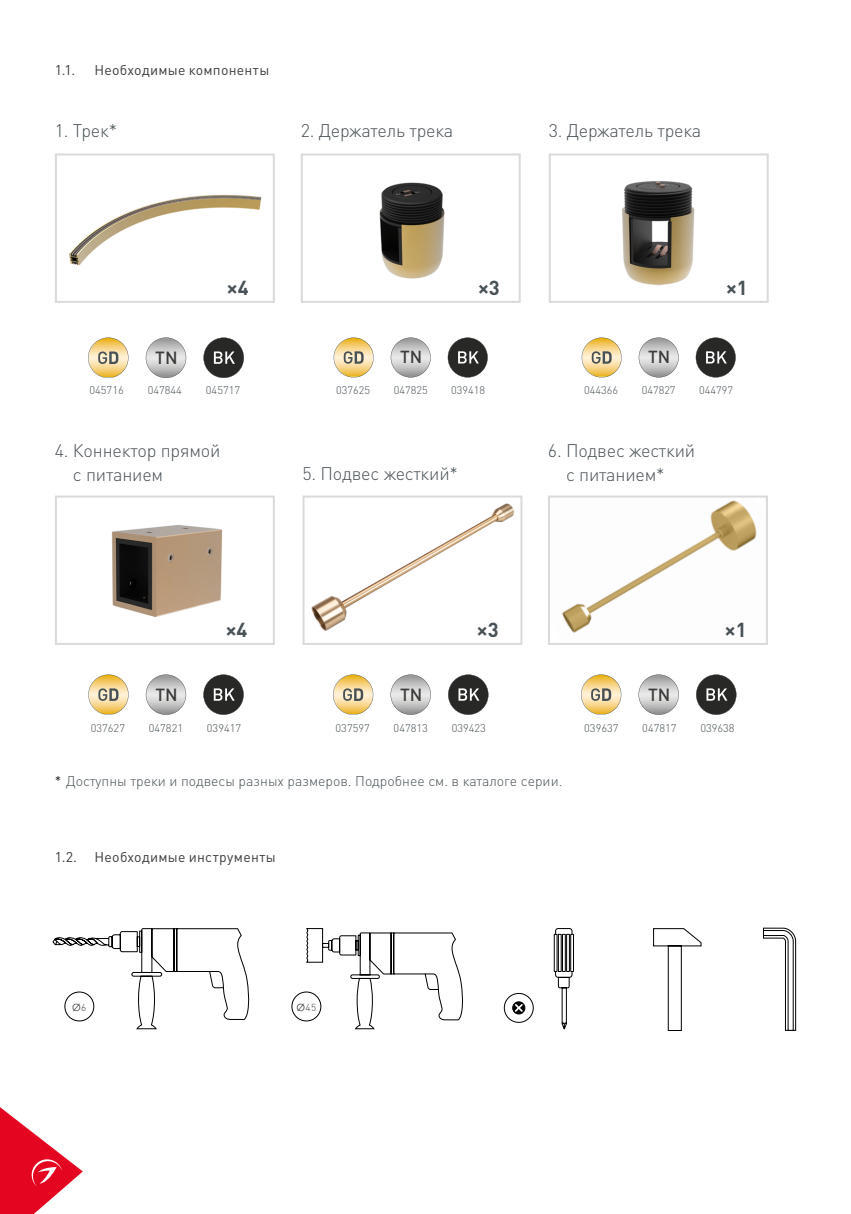
<style>
.page{position:relative;width:851px;height:1214px;background:#fff}
.page>*{position:absolute;margin:0;border:0;box-sizing:border-box;transform-origin:0 0}
.t1{font:700 20px "DIN Pro";color:#485156}
.t2{font:300 18px/24px "DIN Pro";letter-spacing:-.01em;color:#485156}
.t3{font:500 17.4px "DIN Pro";color:#3c3c3b}
.t4{font:500 17.2px "DIN Pro";color:#3c3c3b}
.t5{font:300 14px "DIN Pro";color:#485156}
.t6{font:14px "DIN Pro";letter-spacing:.02em;color:#3c3c3b}
.t7{font:300 11px "DIN Pro";color:#485156}
.t8{font:300 10px "DIN Pro";color:#3c3c3b}
.t9{font:10px "Century Gothic";color:#3c3c3b}
.s1{color:#000}
.s2{font-family:"DIN Pro";font-weight:300}
.s3{font-family:"Century Gothic";font-weight:400}
</style>
<div class="page">
<svg style="left:0;top:1107px;width:83px;height:106px"></svg>
<svg style="left:52px;top:928px;width:198px;height:101px"></svg>
<svg style="left:653px;top:928px;width:48px;height:102px"></svg>
<svg style="left:306px;top:928px;width:157px;height:101px"></svg>
<svg style="left:763px;top:927px;width:33px;height:103px"></svg>
<div style="left:555px;top:928px;width:17px;height:49px;border:1px solid #000;border-radius:3px"></div>
<div style="left:570px;top:933px;width:3px;height:38px;border:1px solid #000"></div>
<div style="left:566px;top:933px;width:3px;height:38px;border:1px solid #000"></div>
<div style="left:562px;top:933px;width:3px;height:38px;border:1px solid #000"></div>
<div style="left:558px;top:933px;width:3px;height:38px;border:1px solid #000"></div>
<div style="left:554px;top:933px;width:3px;height:38px;border:1px solid #000"></div>
<svg style="left:557px;top:976px;width:12px;height:54px"></svg>
<div style="left:65px;top:991px;width:29px;height:30px;border:1px solid #000;border-radius:50%"></div>
<div style="left:291px;top:991px;width:30px;height:30px;border:1px solid #000;border-radius:50%"></div>
<div style="left:504px;top:993px;width:29px;height:29px;border:1px solid #000;border-radius:50%"></div>
<svg style="left:512px;top:1001px;width:13px;height:12px"></svg>
<div style="left:512px;top:1001px;width:13px;height:13px;border:1px solid #000;border-radius:50%"></div>
<svg style="left:514px;top:1003px;width:8px;height:8px"></svg>
<img style="left:68px;top:194px;width:194px;height:72px">
<div style="left:55px;top:153px;width:220px;height:150px;border:2px solid #dadada"></div>
<img style="left:311px;top:503px;width:203px;height:128px">
<div style="left:302px;top:495px;width:220px;height:150px;border:2px solid #dadada"></div>
<img style="left:379px;top:182px;width:66px;height:97px">
<div style="left:301px;top:153px;width:219px;height:150px;border:2px solid #dadada"></div>
<img style="left:562px;top:500px;width:195px;height:133px">
<div style="left:548px;top:495px;width:219px;height:150px;border:2px solid #dadada"></div>
<img style="left:622px;top:181px;width:73px;height:105px">
<div style="left:548px;top:153px;width:220px;height:150px;border:2px solid #dadada"></div>
<img style="left:111px;top:525px;width:112px;height:92px">
<div style="left:55px;top:495px;width:220px;height:150px;border:2px solid #dadada"></div>
<svg style="left:203px;top:337px;width:41px;height:41px"></svg>
<svg style="left:203px;top:674px;width:41px;height:40px"></svg>
<svg style="left:447px;top:337px;width:40px;height:40px"></svg>
<svg style="left:448px;top:674px;width:40px;height:40px"></svg>
<svg style="left:695px;top:337px;width:40px;height:40px"></svg>
<svg style="left:696px;top:674px;width:40px;height:40px"></svg>
<svg style="left:146px;top:337px;width:40px;height:41px"></svg>
<svg style="left:146px;top:674px;width:40px;height:40px"></svg>
<svg style="left:390px;top:337px;width:40px;height:40px"></svg>
<svg style="left:390px;top:674px;width:41px;height:40px"></svg>
<svg style="left:638px;top:337px;width:40px;height:40px"></svg>
<svg style="left:638px;top:674px;width:40px;height:40px"></svg>
<svg style="left:88px;top:337px;width:40px;height:41px"></svg>
<svg style="left:333px;top:337px;width:40px;height:40px"></svg>
<svg style="left:581px;top:337px;width:40px;height:40px"></svg>
<svg style="left:88px;top:674px;width:41px;height:40px"></svg>
<svg style="left:333px;top:674px;width:40px;height:40px"></svg>
<svg style="left:581px;top:674px;width:40px;height:40px"></svg>
<p class="t6" style="left:55px;top:61px;width:22px">1.1.</p>
<p class="t6" style="left:95px;top:61px;width:176px">Необходимые компоненты</p>
<h2 class="t2" style="left:55px;top:118px;width:64px">1. Трек*</h2>
<h2 class="t2" style="left:301px;top:118px;width:154px">2. Держатель трека</h2>
<h2 class="t2" style="left:548px;top:118px;width:154px">3. Держатель трека</h2>
<h3 class="t3" style="left:155px;top:345px;width:24px">TN</h3>
<h1 class="t1" style="left:227px;top:274px;width:23px">×4</h1>
<h1 class="t1" style="left:478px;top:274px;width:23px">×3</h1>
<h1 class="t1" style="left:726px;top:274px;width:23px">×1</h1>
<h3 class="t4" style="left:400px;top:345px;width:24px">TN</h3>
<h3 class="t4" style="left:648px;top:345px;width:24px">TN</h3>
<p class="t7" style="left:89px;top:382px;width:36px">045716</p>
<p class="t7" style="left:148px;top:382px;width:36px">047844</p>
<p class="t7" style="left:206px;top:382px;width:36px">045717</p>
<p class="t7" style="left:336px;top:382px;width:35px">037625</p>
<p class="t7" style="left:394px;top:382px;width:35px">047825</p>
<p class="t7" style="left:451px;top:382px;width:35px">039418</p>
<h2 class="t2" style="left:73px;top:437px;width:149px;text-indent:-18px">4. Коннектор прямой c питанием</h2>
<h2 class="t2" style="left:302px;top:460px;width:157px">5. Подвес жесткий*</h2>
<p class="t7" style="left:584px;top:382px;width:35px">044366</p>
<p class="t7" style="left:641px;top:382px;width:35px">047827</p>
<p class="t7" style="left:699px;top:382px;width:35px">044797</p>
<h2 class="t2" style="left:566px;top:437px;width:131px;text-indent:-18px">6. Подвес жесткий с питанием*</h2>
<h3 class="t3" style="left:155px;top:682px;width:24px">TN</h3>
<h1 class="t1" style="left:226px;top:616px;width:23px">×4</h1>
<h1 class="t1" style="left:477px;top:616px;width:23px">×3</h1>
<h1 class="t1" style="left:724px;top:616px;width:23px">×1</h1>
<h3 class="t3" style="left:400px;top:682px;width:24px">TN</h3>
<h3 class="t3" style="left:648px;top:682px;width:24px">TN</h3>
<p class="t7" style="left:91px;top:721px;width:36px">037627</p>
<p class="t7" style="left:149px;top:721px;width:36px">047821</p>
<p class="t7" style="left:207px;top:721px;width:36px">039417</p>
<p class="t7" style="left:335px;top:721px;width:36px">037597</p>
<p class="t7" style="left:393px;top:721px;width:36px">047813</p>
<p class="t7" style="left:451px;top:721px;width:36px">039423</p>
<p class="t5" style="left:55px;top:771px;width:509px"><span class="s1">*</span> Доступны треки и подвесы разных размеров. Подробнее см. в каталоге серии.</p>
<p class="t7" style="left:584px;top:721px;width:36px">039637</p>
<p class="t7" style="left:642px;top:721px;width:36px">047817</p>
<p class="t7" style="left:700px;top:721px;width:36px">039638</p>
<p class="t6" style="left:55px;top:847px;width:24px">1.2.</p>
<p class="t6" style="left:95px;top:847px;width:183px">Необходимые инструменты</p>
<p class="t9" style="left:72px;top:1000px;width:16px">Ø<span class="s2">6</span></p>
<p class="t8" style="left:296px;top:1000px;width:21px"><span class="s3">Ø</span>45</p>
</div>
